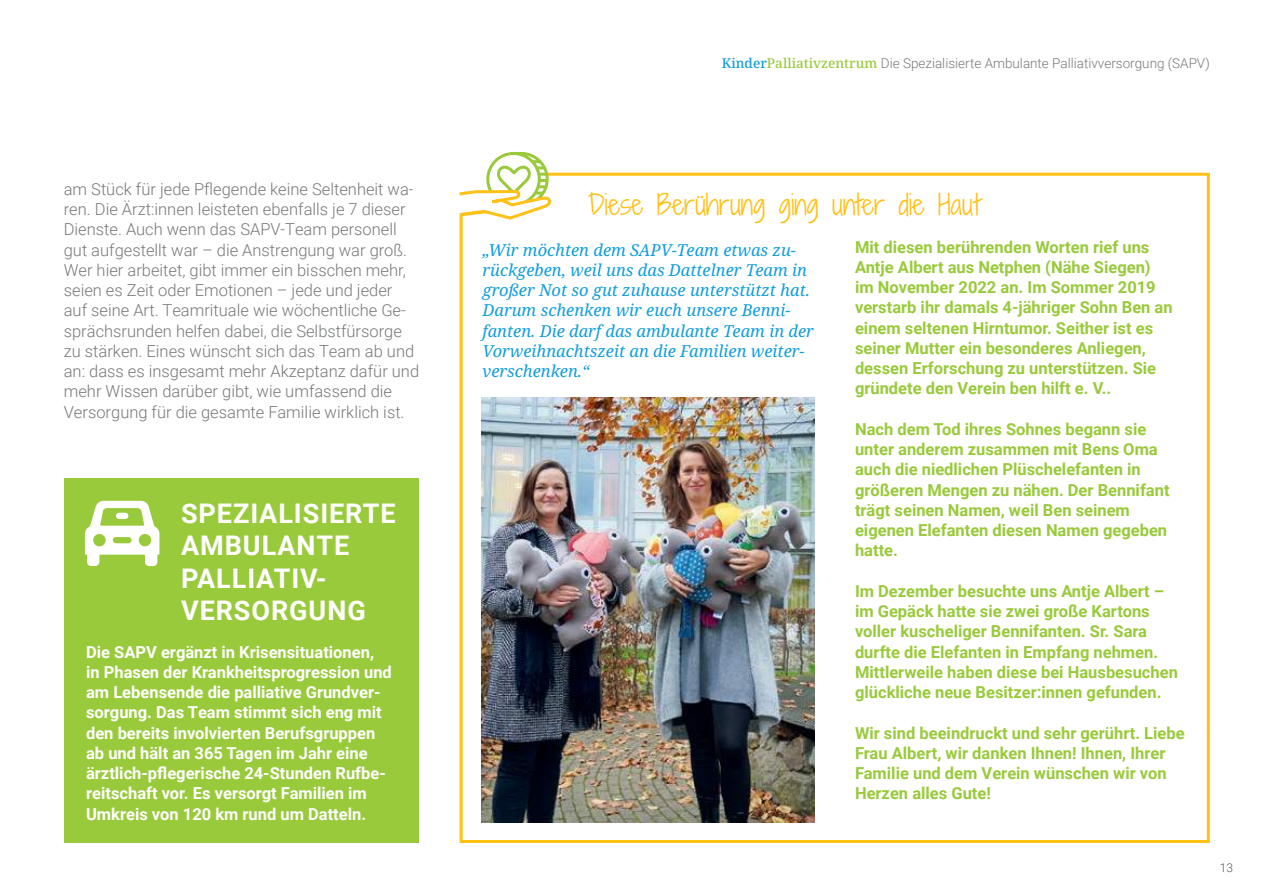
<style>
.page{position:relative;width:1263px;height:893px;background:#fff}
.page>*{position:absolute;margin:0;border:0;box-sizing:border-box;transform-origin:0 0}
.t1{font:700 27px/32.4px "Roboto";letter-spacing:.035em;color:#fff}
.t2{font:27px "Shadows Into Light Two";color:#fec116}
.t3{font:700 16.5px/20.2px "Roboto";color:#99ca3b}
.t4{font:300 16.5px/20.2px "Roboto";color:#76787a}
.t5{font:700 16.5px/20.2px "Roboto";color:#fff}
.t6{font:italic 16.5px/20.2px "Noto Serif";color:#129dd9}
.t7{font:300 13.5px "Roboto";color:#76787a}
.t8{font:300 12px "Roboto";color:#57585a}
.s1{font-family:"Noto Serif";font-weight:500;color:#129dd9}
.s2{font-family:"Noto Serif";font-weight:500;color:#99ca3b}
</style>
<div class="page">
<svg style="left:459px;top:172px;width:751px;height:671px"></svg>
<img style="left:482px;top:397px;width:332px;height:426px">
<svg style="left:488px;top:153px;width:51px;height:52px"></svg>
<div style="left:486px;top:152px;width:55px;height:54px;border:3px solid #99ca3b;border-radius:50%"></div>
<svg style="left:459px;top:160px;width:95px;height:62px"></svg>
<div style="left:64px;top:478px;width:355px;height:365px;background:#99ca3b"></div>
<svg style="left:85px;top:501px;width:74px;height:65px"></svg>
<div style="left:116px;top:513px;width:12px;height:6px;background:#fff;border-radius:3px"></div>
<p class="t4" style="left:64px;top:178px;width:357px">am Stück für jede Pflegende keine Seltenheit wa&shy;ren. Die Ärzt:innen leisteten ebenfalls je 7 dieser Dienste. Auch wenn das SAPV-Team personell gut aufgestellt war – die Anstrengung war groß.<br>Wer hier arbeitet, gibt immer ein bisschen mehr, seien es Zeit oder Emotionen – jede und jeder auf seine Art. Teamrituale wie wöchentliche Ge&shy;sprächsrunden helfen dabei, die Selbstfürsorge zu stärken. Eines wünscht sich das Team ab und an: dass es insgesamt mehr Akzeptanz dafür und mehr Wissen darüber gibt, wie umfassend die Versorgung für die gesamte Familie wirklich ist.</p>
<h1 class="t1" style="left:181px;top:499px;width:216px">SPEZIALISIERTE<br>AMBULANTE<br>PALLIATIV-<br>VERSORGUNG</h1>
<p class="t5" style="left:86px;top:643px;width:307px">Die SAPV ergänzt in Krisensituationen,<br>in Phasen der Krankheitsprogression und am Lebensende die palliative Grundver&shy;sorgung. Das Team stimmt sich eng mit den bereits involvierten Berufsgruppen ab und hält an 365 Tagen im Jahr eine ärztlich-pflegerische 24-Stunden Rufbe&shy;reitschaft vor. Es versorgt Familien im Umkreis von 120 km rund um Datteln.</p>
<p class="t7" style="left:722px;top:57px;width:489px"><span class="s1">Kinder</span><span class="s2">Palliativzentrum</span> Die Spezialisierte Ambulante Palliativversorgung (SAPV)</p>
<h1 class="t2" style="left:588px;top:185px;width:394px">Diese Berührung ging unter die Haut</h1>
<p class="t3" style="left:855px;top:238px;width:319px">Mit diesen berührenden Worten rief uns Antje Albert aus Netphen (Nähe Siegen) im November 2022 an. Im Sommer 2019 verstarb ihr damals 4-jähriger Sohn Ben an einem seltenen Hirntumor. Seither ist es seiner Mutter ein besonderes Anliegen, dessen Erforschung zu unterstützen. Sie gründete den Verein ben hilft e. V..</p>
<p class="t3" style="left:855px;top:420px;width:316px">Nach dem Tod ihres Sohnes begann sie unter anderem zusammen mit Bens Oma auch die niedlichen Plüschelefanten in größeren Mengen zu nähen. Der Bennifant trägt seinen Namen, weil Ben seinem eigenen Elefanten diesen Namen gegeben hatte.</p>
<p class="t3" style="left:855px;top:582px;width:324px">Im Dezember besuchte uns Antje Albert – im Gepäck hatte sie zwei große Kartons voller kuscheliger Bennifanten. Sr. Sara durfte die Elefanten in Empfang nehmen.<br>Mittlerweile haben diese bei Hausbesuchen glückliche neue Besitzer:innen gefunden.</p>
<p class="t3" style="left:855px;top:724px;width:331px">Wir sind beeindruckt und sehr gerührt. Liebe Frau Albert, wir danken Ihnen! Ihnen, Ihrer Familie und dem Verein wünschen wir von Herzen alles Gute!</p>
<p class="t6" style="left:482px;top:241px;width:333px">„Wir möchten dem SAPV-Team etwas zu&shy;rückgeben, weil uns das Dattelner Team in großer Not so gut zuhause unterstützt hat.<br>Darum schenken wir euch unsere Benni&shy;fanten. Die darf das ambulante Team in der Vorweihnachtszeit an die Familien weiter&shy;verschenken.“</p>
<p class="t8" style="left:1220px;top:863px;width:15px">13</p>
</div>
